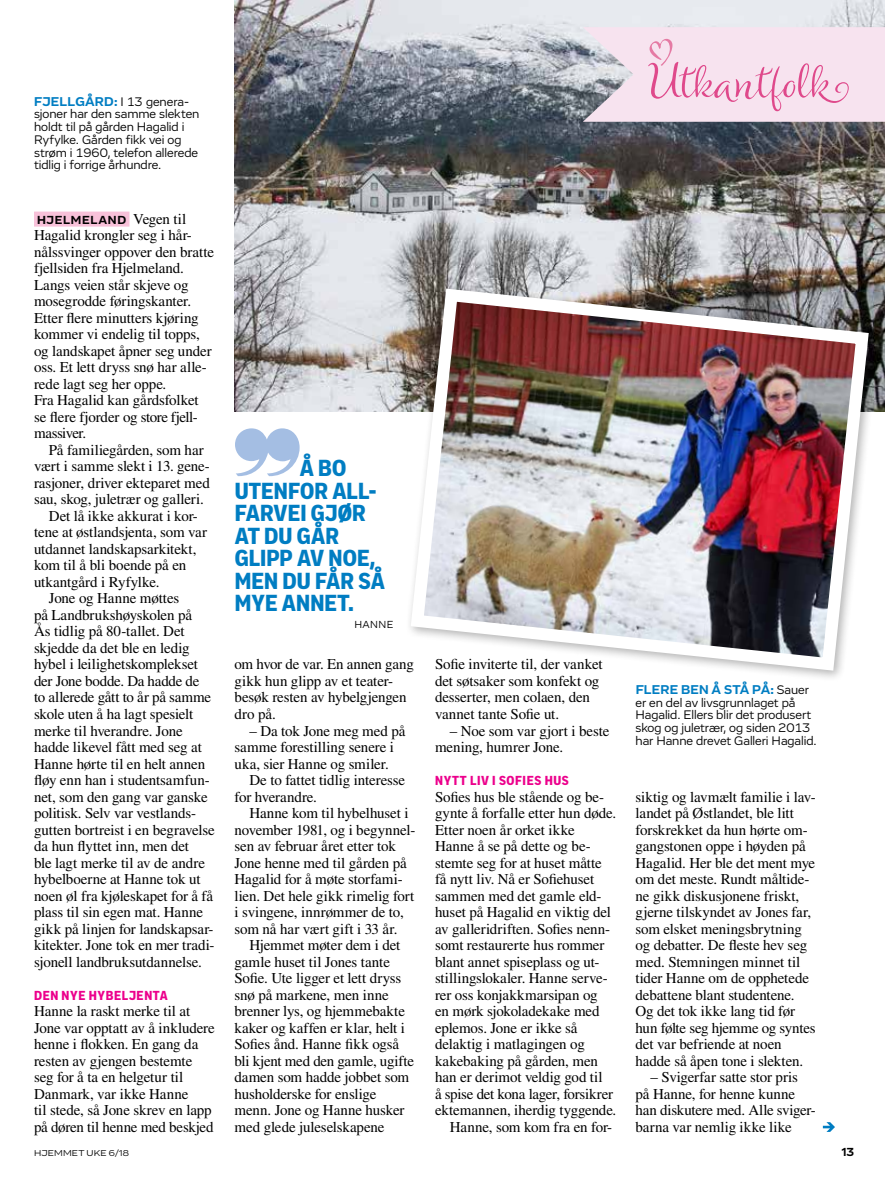
<style>
.page{position:relative;width:885px;height:1183px;background:#fff}
.page>*{position:absolute;margin:0;border:0;box-sizing:border-box;transform-origin:0 0}
.t1{font:900 24px/22.5px "Vito Condensed";letter-spacing:.005em;color:#007dc2}
.t2{font:15px/16.5px "Times LT Std";letter-spacing:-.01em;color:#000}
.t3{font:900 13.5px "Vito Condensed";letter-spacing:.045em;color:#ec008c}
.t4{font:700 13.2px "Vito";letter-spacing:.01em;color:#007dc2}
.t5{font:12.75px/12.8px "Vito";letter-spacing:-.005em;color:#000}
.t6{font:700 12px "Vito";letter-spacing:.06em;color:#000}
.t7{font:10.5px "Vito";letter-spacing:.045em;color:#000}
.t8{font:8.7px "Vito Extended";letter-spacing:.02em;color:#000}
.s1{font-weight:400;font-size:12.75px;color:#000}
.s2{font-family:"Times LT Std";font-weight:400;font-size:15px}
</style>
<div class="page">
<div style="left:34px;top:211px;width:95px;height:15px;background:#f8c1d9"></div>
<img style="left:234px;top:0;width:650px;height:411px">
<svg style="left:822px;top:1122px;width:12px;height:9px"></svg>
<svg style="left:582px;top:27px;width:302px;height:95px;background:#efd6e4"></svg>
<div style="left:405px;top:283px;width:475px;height:399px;background:#000;opacity:.3"></div>
<img style="left:404px;top:282px;width:471px;height:395px">
<svg style="left:235px;top:428px;width:64px;height:48px"></svg>
<p class="t4" style="left:34px;top:93px;width:156px">FJELLGÅRD: <span class="s1">I 13 genera-</span></p>
<p class="t5" style="left:34px;top:108px;width:167px">sjoner har den samme slekten holdt til på gården Hagalid i<br>Ryfylke. Gården fikk vei og strøm i 1960, telefon allerede tidlig i forrige århundre.</p>
<p class="t6" style="left:37px;top:212px;width:151px">HJELMELAND <span class="s2">Vegen til</span></p>
<p class="t2" style="left:34px;top:227px;width:182px">Hagalid krongler seg i hår&shy;nålssvinger oppover den bratte fjellsiden fra Hjelmeland.<br>Langs veien står skjeve og mosegrodde føringskanter.<br>Etter flere minutters kjøring kommer vi endelig til topps, og landskapet åpner seg under oss. Et lett dryss snø har alle&shy;rede lagt seg her oppe.<br>Fra Hagalid kan gårdsfolket se flere fjorder og store fjell&shy;massiver.</p>
<p class="t2" style="left:49px;top:441px;width:156px">På familiegården, som har</p>
<p class="t2" style="left:34px;top:458px;width:177px">vært i samme slekt i 13. gene-</p>
<p class="t2" style="left:34px;top:474px;width:177px">rasjoner, driver ekteparet med</p>
<p class="t2" style="left:34px;top:491px;width:171px">sau, skog, juletrær og galleri.</p>
<p class="t2" style="left:49px;top:507px;width:150px">Det lå ikke akkurat i kor-</p>
<p class="t2" style="left:34px;top:524px;width:175px">tene at østlandsjenta, som var</p>
<p class="t2" style="left:34px;top:540px;width:164px">utdannet landskapsarkitekt,</p>
<p class="t2" style="left:34px;top:557px;width:154px">kom til å bli boende på en</p>
<p class="t2" style="left:34px;top:573px;width:127px">utkantgård i Ryfylke.</p>
<p class="t2" style="left:49px;top:590px;width:132px">Jone og Hanne møttes</p>
<p class="t2" style="left:34px;top:606px;width:159px">på Landbrukshøyskolen på</p>
<p class="t2" style="left:34px;top:623px;width:152px">Ås tidlig på 80-tallet. Det</p>
<p class="t2" style="left:34px;top:639px;width:157px">skjedde da det ble en ledig</p>
<p class="t2" style="left:34px;top:656px;width:166px">hybel i leilighetskomplekset</p>
<p class="t2" style="left:34px;top:672px;width:167px">der Jone bodde. Da hadde de</p>
<p class="t2" style="left:34px;top:689px;width:179px">to allerede gått to år på samme</p>
<p class="t2" style="left:34px;top:705px;width:161px">skole uten å ha lagt spesielt</p>
<p class="t2" style="left:34px;top:722px;width:150px">merke til hverandre. Jone</p>
<p class="t2" style="left:34px;top:738px;width:169px">hadde likevel fått med seg at</p>
<p class="t2" style="left:34px;top:755px;width:173px">Hanne hørte til en helt annen</p>
<p class="t2" style="left:34px;top:771px;width:177px">fløy enn han i studentsamfun-</p>
<p class="t2" style="left:34px;top:788px;width:175px">net, som den gang var ganske</p>
<p class="t2" style="left:34px;top:804px;width:162px">politisk. Selv var vestlands-</p>
<p class="t2" style="left:34px;top:821px;width:182px">gutten bortreist i en begravelse</p>
<p class="t2" style="left:34px;top:837px;width:156px">da hun flyttet inn, men det</p>
<p class="t2" style="left:34px;top:854px;width:172px">ble lagt merke til av de andre</p>
<p class="t2" style="left:34px;top:870px;width:168px">hybelboerne at Hanne tok ut</p>
<p class="t2" style="left:34px;top:887px;width:181px">noen øl fra kjøleskapet for å få</p>
<p class="t2" style="left:34px;top:903px;width:170px">plass til sin egen mat. Hanne</p>
<p class="t2" style="left:34px;top:920px;width:181px">gikk på linjen for landskapsar-</p>
<p class="t2" style="left:34px;top:936px;width:182px">kitekter. Jone tok en mer tradi-</p>
<p class="t2" style="left:34px;top:953px;width:169px">sjonell landbruksutdannelse.</p>
<p class="t3" style="left:34px;top:986px;width:135px">DEN NYE HYBELJENTA</p>
<p class="t2" style="left:34px;top:1002px;width:182px">Hanne la raskt merke til at<br>Jone var opptatt av å inkludere henne i flokken. En gang da resten av gjengen bestemte seg for å ta en helgetur til<br>Danmark, var ikke Hanne<br>til stede, så Jone skrev en lapp på døren til henne med beskjed</p>
<h1 class="t1" style="left:235px;top:456px;width:152px;text-indent:65px">Å BO<br>UTENFOR ALL-<br>FARVEI GJØR<br>AT DU GÅR<br>GLIPP AV NOE,<br>MEN DU FÅR SÅ<br>MYE ANNET.</h1>
<p class="t7" style="left:354px;top:617px;width:41px">HANNE</p>
<p class="t2" style="left:234px;top:656px;width:181px">om hvor de var. En annen gang gikk hun glipp av et teater&shy;besøk resten av hybelgjengen dro på.</p>
<p class="t2" style="left:234px;top:722px;width:172px;text-indent:15px">– Da tok Jone meg med på samme forestilling senere i uka, sier Hanne og smiler.</p>
<p class="t2" style="left:234px;top:771px;width:172px;text-indent:15px">De to fattet tidlig interesse for hverandre.</p>
<p class="t2" style="left:234px;top:804px;width:182px;text-indent:15px">Hanne kom til hybelhuset i november 1981, og i begynnel&shy;sen av februar året etter tok<br>Jone henne med til gården på<br>Hagalid for å møte storfami&shy;lien. Det hele gikk rimelig fort i svingene, innrømmer de to, som nå har vært gift i 33 år.</p>
<p class="t2" style="left:234px;top:936px;width:181px;text-indent:15px">Hjemmet møter dem i det gamle huset til Jones tante<br>Sofie. Ute ligger et lett dryss snø på markene, men inne brenner lys, og hjemmebakte kaker og kaffen er klar, helt i<br>Sofies ånd. Hanne fikk også bli kjent med den gamle, ugifte damen som hadde jobbet som husholderske for enslige menn. Jone og Hanne husker med glede juleselskapene</p>
<p class="t2" style="left:435px;top:656px;width:169px">Sofie inviterte til, der vanket det søtsaker som konfekt og desserter, men colaen, den vannet tante Sofie ut.</p>
<p class="t2" style="left:435px;top:722px;width:176px;text-indent:15px">– Noe som var gjort i beste mening, humrer Jone.</p>
<p class="t3" style="left:435px;top:772px;width:135px">NYTT LIV I SOFIES HUS</p>
<p class="t2" style="left:435px;top:788px;width:171px">Sofies hus ble stående og be-</p>
<p class="t2" style="left:435px;top:804px;width:183px">gynte å forfalle etter hun døde.</p>
<p class="t2" style="left:435px;top:821px;width:141px">Etter noen år orket ikke</p>
<p class="t2" style="left:435px;top:837px;width:157px">Hanne å se på dette og be-</p>
<p class="t2" style="left:435px;top:854px;width:168px">stemte seg for at huset måtte</p>
<p class="t2" style="left:435px;top:870px;width:161px">få nytt liv. Nå er Sofiehuset</p>
<p class="t2" style="left:435px;top:887px;width:167px">sammen med det gamle eld-</p>
<p class="t2" style="left:435px;top:903px;width:177px">huset på Hagalid en viktig del</p>
<p class="t2" style="left:435px;top:920px;width:177px">av galleridriften. Sofies nenn-</p>
<p class="t2" style="left:435px;top:936px;width:171px">somt restaurerte hus rommer</p>
<p class="t2" style="left:435px;top:953px;width:166px">blant annet spiseplass og ut-</p>
<p class="t2" style="left:435px;top:969px;width:174px">stillingslokaler. Hanne serve-</p>
<p class="t2" style="left:435px;top:986px;width:164px">rer oss konjakkmarsipan og</p>
<p class="t2" style="left:435px;top:1002px;width:166px">en mørk sjokoladekake med</p>
<p class="t2" style="left:435px;top:1019px;width:144px">eplemos. Jone er ikke så</p>
<p class="t2" style="left:435px;top:1035px;width:151px">delaktig i matlagingen og</p>
<p class="t2" style="left:435px;top:1052px;width:164px">kakebaking på gården, men</p>
<p class="t2" style="left:435px;top:1068px;width:169px">han er derimot veldig god til</p>
<p class="t2" style="left:435px;top:1085px;width:179px">å spise det kona lager, forsikrer</p>
<p class="t2" style="left:435px;top:1101px;width:183px">ektemannen, iherdig tyggende.</p>
<p class="t2" style="left:450px;top:1118px;width:164px">Hanne, som kom fra en for-</p>
<p class="t4" style="left:635px;top:681px;width:175px">FLERE BEN Å STÅ PÅ: <span class="s1">Sauer</span></p>
<p class="t5" style="left:635px;top:695px;width:183px">er en del av livsgrunnlaget på<br>Hagalid. Ellers blir det produsert skog og juletrær, og siden 2013 har Hanne drevet Galleri Hagalid.</p>
<p class="t2" style="left:635px;top:788px;width:182px">siktig og lavmælt familie i lav&shy;landet på Østlandet, ble litt forskrekket da hun hørte om&shy;gangstonen oppe i høyden på<br>Hagalid. Her ble det ment mye om det meste. Rundt måltide&shy;ne gikk diskusjonene friskt, gjerne tilskyndet av Jones far, som elsket meningsbrytning og debatter. De fleste hev seg med. Stemningen minnet til tider Hanne om de opphetede debattene blant studentene.<br>Og det tok ikke lang tid før hun følte seg hjemme og syntes det var befriende at noen hadde så åpen tone i slekten.</p>
<p class="t2" style="left:635px;top:1068px;width:182px;text-indent:15px">– Svigerfar satte stor pris på Hanne, for henne kunne han diskutere med. Alle sviger&shy;barna var nemlig ikke like</p>
<p class="t8" style="left:34px;top:1147px;width:96px">HJEMMET UKE 6/18</p>
<p class="t6" style="left:841px;top:1143px;width:14px">13</p>
</div>
